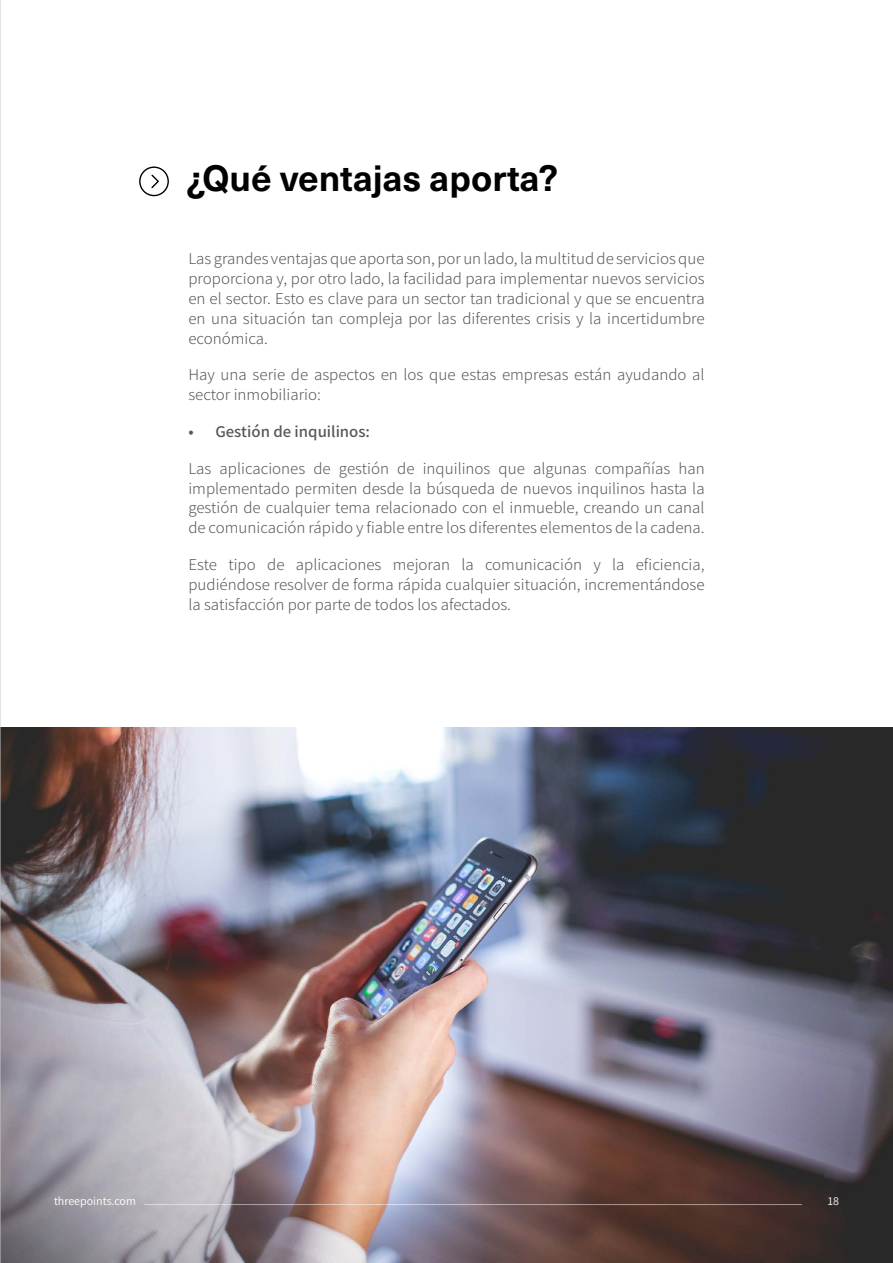
<style>
.page{position:relative;width:893px;height:1263px;background:#fff}
.page>*{position:absolute;margin:0;border:0;box-sizing:border-box;transform-origin:0 0}
.t1{font:700 36px "Neue Haas Unica Pro";color:#000}
.t2{font:300 16.5px/19.8px "Assistant";color:#575756;text-align:justify}
.t3{font:600 16.5px "Assistant";color:#575756}
.t4{font:12px "Assistant";color:#fff}
</style>
<div class="page">
<svg style="left:139px;top:166px;width:30px;height:30px"></svg>
<img style="left:1px;top:727px;width:892px;height:536px">
<hr style="left:0;top:0;width:1px;height:1263px;background:#c6c6c6">
<hr style="left:145px;top:1204px;width:657px;height:1px;background:#fff">
<h1 class="t1" style="left:186px;top:156px;width:374px">¿Qué ventajas aporta?</h1>
<p class="t2" style="left:188px;top:248px;width:518px">Las grandes ventajas que aporta son, por un lado, la multitud de servicios que proporciona y, por otro lado, la facilidad para implementar nuevos servicios en el sector. Esto es clave para un sector tan tradicional y que se encuentra en una situación tan compleja por las diferentes crisis y la incertidumbre económica.</p>
<p class="t2" style="left:188px;top:364px;width:518px">Hay una serie de aspectos en los que estas empresas están ayudando al sector inmobiliario:</p>
<p class="t3" style="left:188px;top:420px;width:183px">• Gestión de inquilinos:</p>
<p class="t2" style="left:188px;top:458px;width:518px">Las aplicaciones de gestión de inquilinos que algunas compañías han implementado permiten desde la búsqueda de nuevos inquilinos hasta la gestión de cualquier tema relacionado con el inmueble, creando un canal de comunicación rápido y fiable entre los diferentes elementos de la cadena.</p>
<p class="t2" style="left:188px;top:554px;width:518px">Este tipo de aplicaciones mejoran la comunicación y la eficiencia, pudiéndose resolver de forma rápida cualquier situación, incrementándose la satisfacción por parte de todos los afectados.</p>
<p class="t4" style="left:54px;top:1192px;width:84px">threepoints.com</p>
<p class="t4" style="left:828px;top:1192px;width:13px">18</p>
</div>
